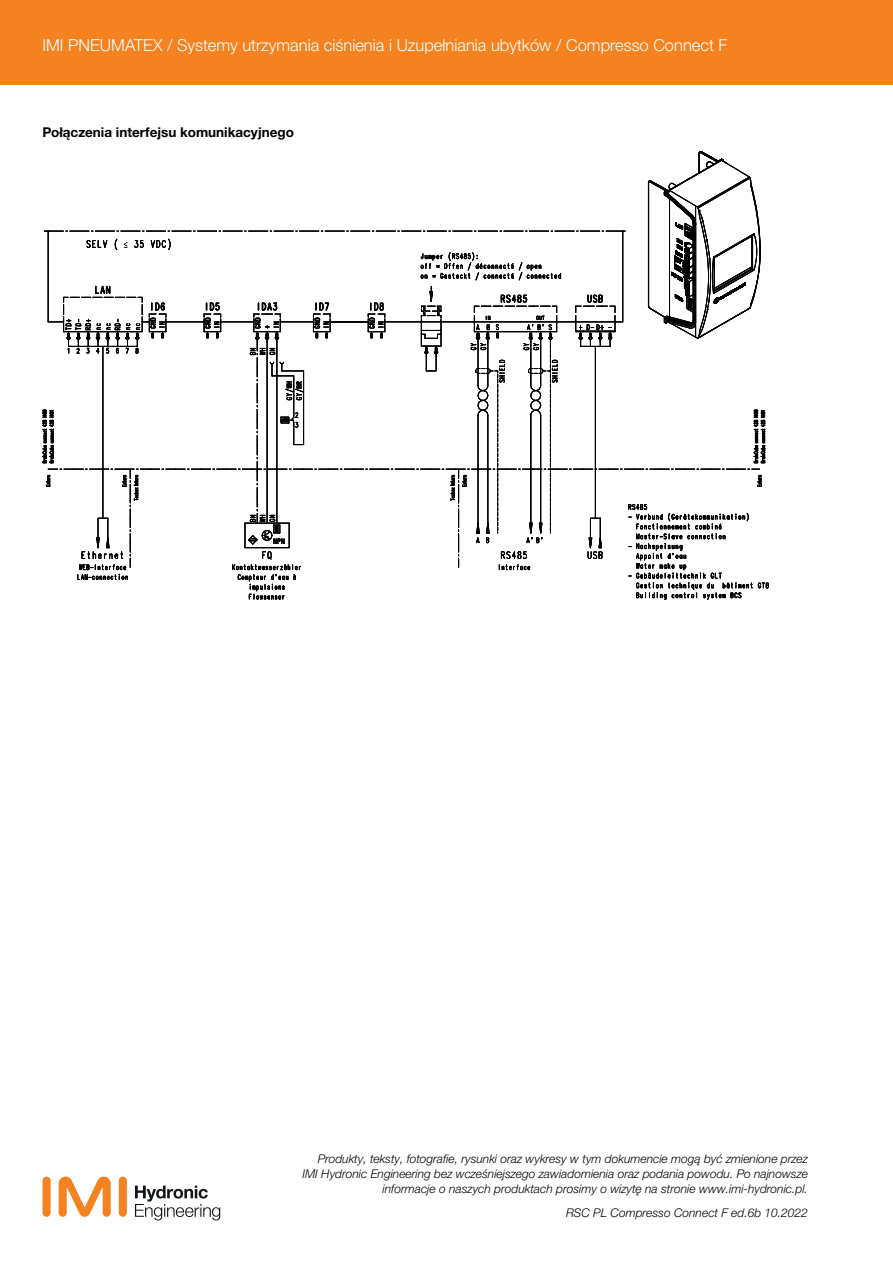
<style>
.page{position:relative;width:893px;height:1263px;background:#fff}
.page>*{position:absolute;margin:0;border:0;box-sizing:border-box;transform-origin:0 0}
.t1{font:300 16.5px "Helvetica Neue LTW1 G";color:#fff}
.t2{font:700 13.5px "Helvetica Neue LTW1 G";color:#000}
.t3{font:italic 300 12px/15px "Helvetica Neue LTW1 G";color:#000;text-align:right}
</style>
<div class="page">
<div style="left:119px;top:1176px;width:8px;height:41px;background:#f58220;border-radius:4px"></div>
<div style="left:43px;top:1176px;width:8px;height:41px;background:#f58220;border-radius:4px"></div>
<svg style="left:59px;top:1176px;width:52px;height:41px"></svg>
<svg style="left:135px;top:1185px;width:85px;height:35px"></svg>
<div style="left:0;top:0;width:893px;height:85px;background:#f58220"></div>
<svg style="left:43px;top:151px;width:726px;height:449px"></svg>
<h1 class="t1" style="left:43px;top:35px;width:686px">IMI PNEUMATEX / Systemy utrzymania ciśnienia i Uzupełniania ubytków / Compresso Connect F</h1>
<p class="t2" style="left:43px;top:124px;width:253px">Połączenia interfejsu komunikacyjnego</p>
<p class="t3" style="left:302px;top:1151px;width:507px">Produkty, teksty, fotografie, rysunki oraz wykresy w tym dokumencie mogą być zmienione przez<br>IMI Hydronic Engineering bez wcześniejszego zawiadomienia oraz podania powodu. Po najnowsze informacje o naszych produktach prosimy o wizytę na stronie www.imi-hydronic.pl.</p>
<p class="t3" style="left:566px;top:1205px;width:243px">RSC PL Compresso Connect F ed.6b 10.2022</p>
</div>
